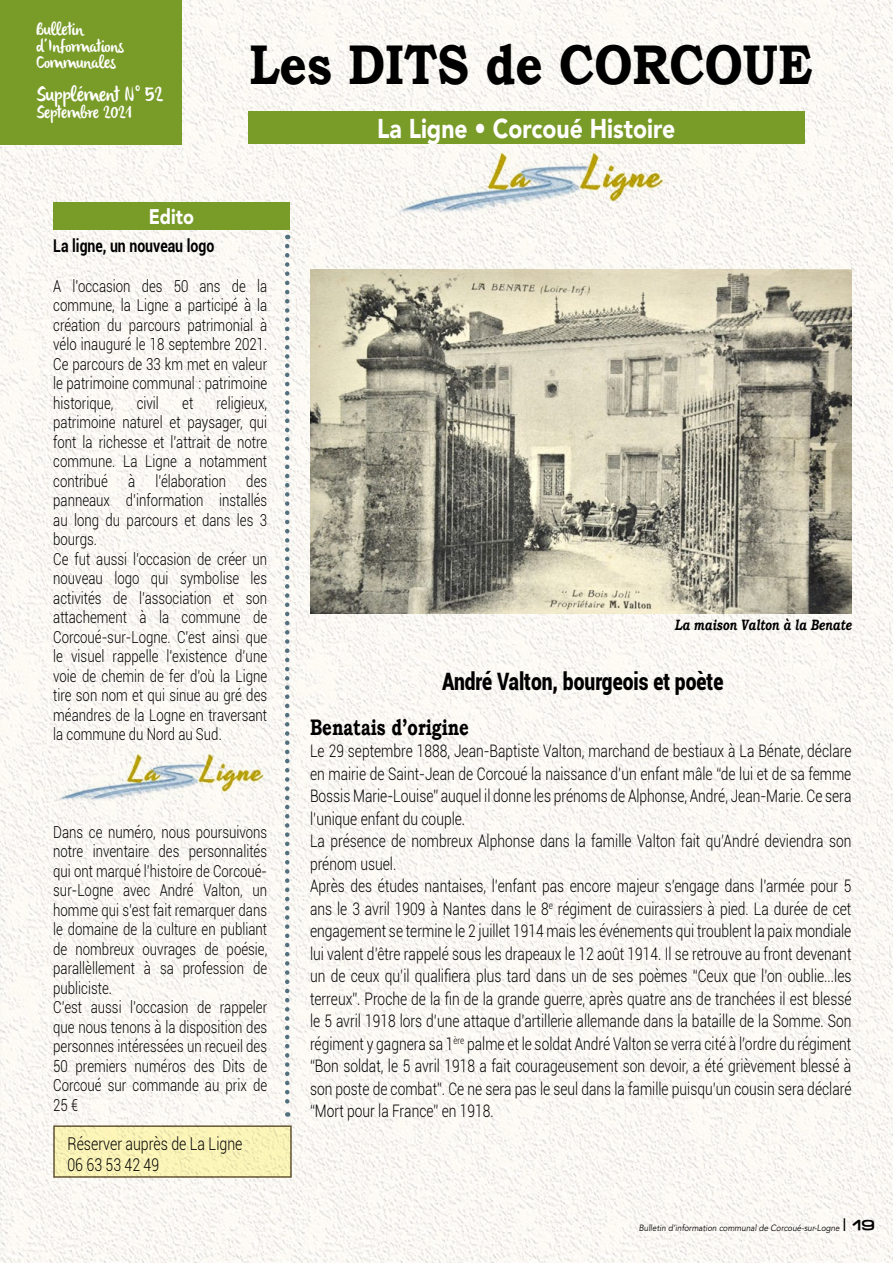
<style>
.page{position:relative;width:893px;height:1263px;background:#fff}
.page>*{position:absolute;margin:0;border:0;box-sizing:border-box;transform-origin:0 0}
.t1{font:700 55.95px "Bookman Old Style";color:#000;scale:.85 1}
.t2{font:900 27px "Avenir";color:#fff;scale:.85 1}
.t3{font:900 24px "Roboto";color:#000;scale:.8 1}
.t4{font:700 22.5px "Bookman Old Style";color:#000;scale:.75 1}
.t5{font:21px "olivier";color:#fff;scale:.85 1}
.t6{font:900 21px "Avenir";color:#fff;scale:.85 1}
.t7{font:18px/16.5px "olivier";color:#fff;scale:.85 1}
.t8{font:300 17.55px/20.2px "Roboto";color:#000;scale:.8 1}
.t9{font:700 17.55px "Roboto";color:#000;scale:.8 1}
.t10{font:300 17.25px/22.5px "Roboto";color:#000;scale:.8 1}
.t11{font:300 16.5px/19.5px "Roboto";color:#000;scale:.8 1}
.t12{font:italic 700 15px "Bookman Old Style";color:#000;scale:.75 1}
.t13{font:italic 9px "Avenir";color:#000;scale:.9 1}
.s1{font-style:normal;font-size:18px}
.s2{font-family:"Antaris CF";font-style:normal;font-size:18px}
</style>
<div class="page">
<img style="left:0;top:0;width:893px;height:1263px">
<svg style="left:285px;top:246px;width:4px;height:871px"></svg>
<div style="left:248px;top:111px;width:556px;height:33px;background:#799b28"></div>
<div style="left:53px;top:202px;width:236px;height:28px;background:#799b28"></div>
<div style="left:0;top:0;width:181px;height:144px;background:#799b28"></div>
<svg style="left:56px;top:1128px;width:233px;height:47px;background:#f8f1b6"></svg>
<div style="left:53px;top:1125px;width:239px;height:53px;border:2px solid #635736"></div>
<img style="left:310px;top:269px;width:541px;height:345px">
<img style="left:393px;top:149px;width:275px;height:71px">
<img style="left:53px;top:751px;width:214px;height:56px">
<p class="t7" style="left:36px;top:22px;width:104px">Bulletin d’Informations<br>Communales</p>
<p class="t5" style="left:36px;top:82px;width:151px">Supplément N° 52</p>
<p class="t7" style="left:36px;top:105px;width:114px">Septembre 2021</p>
<p class="t6" style="left:149px;top:204px;width:55px">Edito</p>
<h1 class="t1" style="left:249px;top:31px;width:664px">Les DITS de CORCOUE</h1>
<h2 class="t2" style="left:377px;top:112px;width:352px">La Ligne • Corcoué Histoire</h2>
<p class="t9" style="left:53px;top:234px;width:203px">La ligne, un nouveau logo</p>
<p class="t11" style="left:53px;top:275px;width:269px;text-align:justify">A l’occasion des 50 ans de la commune, la Ligne a participé à la création du parcours patrimonial à vélo inauguré le 18 septembre 2021.<br>Ce parcours de 33 km met en valeur le patrimoine communal : patrimoine historique,</p>
<p class="t11" style="left:53px;top:392px;width:269px;text-indent:163px">religieux, patrimoine naturel et paysager, qui font la richesse et l’attrait de notre commune. La Ligne a notamment contribué à l’élaboration des panneaux d’information installés au long du parcours et dans les 3 bourgs.<br>Ce fut aussi l’occasion de créer un nouveau logo qui symbolise les activités de l’association et son attachement à la commune de<br>Corcoué-sur-Logne. C’est ainsi que le visuel rappelle l’existence d’une voie de chemin de fer d’où la Ligne tire son nom et qui sinue au gré des méandres de la Logne en traversant la commune du Nord au Sud.</p>
<p class="t11" style="left:137px;top:392px;width:29px">civil</p>
<p class="t11" style="left:182px;top:392px;width:15px">et</p>
<p class="t11" style="left:53px;top:821px;width:269px">Dans ce numéro, nous poursuivons notre inventaire des personnalités qui ont marqué l’histoire de Corcoué&shy;sur-Logne avec André Valton, un homme qui s’est fait remarquer dans le domaine de la culture en publiant de nombreux ouvrages de poésie, parallèllement à sa profession de publiciste.<br>C’est aussi l’occasion de rappeler que nous tenons à la disposition des personnes intéressées un recueil des<br>50 premiers numéros des Dits de<br>Corcoué sur commande au prix de<br>25 €</p>
<p class="t8" style="left:68px;top:1133px;width:220px">Réserver auprès de La Ligne<br>06 63 53 42 49</p>
<p class="t12" style="left:675px;top:616px;width:237px">La maison Valton à la Benate</p>
<h3 class="t3" style="left:442px;top:664px;width:353px">André Valton, bourgeois et poète</h3>
<h3 class="t4" style="left:310px;top:714px;width:213px">Benatais d’origine</h3>
<p class="t10" style="left:310px;top:739px;width:678px">Le 29 septembre 1888, Jean-Baptiste Valton, marchand de bestiaux à La Bénate, déclare en mairie de Saint-Jean de Corcoué la naissance d’un enfant mâle “de lui et de sa femme Bossis Marie-Louise” auquel il donne les prénoms de Alphonse, André, Jean-Marie. Ce sera l’unique enfant du couple.<br>La présence de nombreux Alphonse dans la famille Valton fait qu’André deviendra son prénom usuel.<br>Après des études nantaises, l’enfant pas encore majeur s’engage dans l’armée pour 5 ans le 3 avril 1909 à Nantes dans le 8<sup>e</sup> régiment de cuirassiers à pied. La durée de cet engagement se termine le 2 juillet 1914 mais les événements qui troublent la paix mondiale lui valent d’être rappelé sous les drapeaux le 12 août 1914. Il se retrouve au front devenant un de ceux qu’il qualifiera plus tard dans un de ses poèmes “Ceux que l’on oublie...les terreux”. Proche de la fin de la grande guerre, après quatre ans de tranchées il est blessé le 5 avril 1918 lors d’une attaque d’artillerie allemande dans la bataille de la Somme. Son régiment y gagnera sa 1<sup>ère</sup> palme et le soldat André Valton se verra cité à l’ordre du régiment “Bon soldat, le 5 avril 1918 a fait courageusement son devoir, a été grièvement blessé à son poste de combat”. Ce ne sera pas le seul dans la famille puisqu’un cousin sera déclaré “Mort pour la France” en 1918.</p>
<p class="t13" style="left:639px;top:1223px;width:264px">Bulletin d’information communal de Corcoué-sur-Logne <span class="s1">I</span> <span class="s2">19</span></p>
</div>
